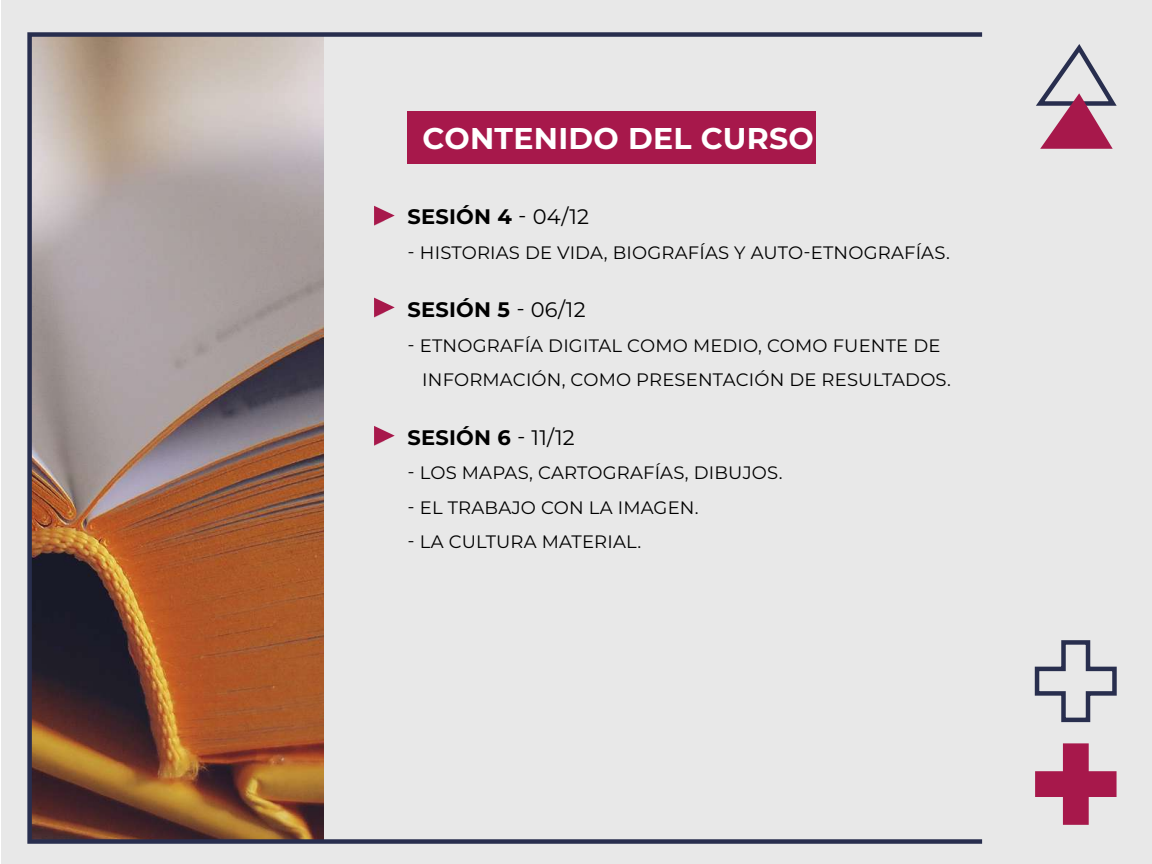
<style>
.page{position:relative;width:1152px;height:864px;background:#fff}
.page>*{position:absolute;margin:0;border:0;box-sizing:border-box;transform-origin:0 0}
.t1{font:700 30px "Montserrat";letter-spacing:.01em;color:#fff}
.t2{font:700 21px "Montserrat";letter-spacing:.01em;color:#000}
.t3{font:18px/34.5px "Montserrat";letter-spacing:.01em;color:#000}
.s1{font-weight:400}
</style>
<div class="page">
<div style="left:1px;top:0;width:1151px;height:864px;background:#e8e8e8"></div>
<svg style="left:1034px;top:640px;width:83px;height:83px"></svg>
<svg style="left:1035px;top:743px;width:82px;height:82px"></svg>
<svg style="left:1036px;top:44px;width:81px;height:105px"></svg>
<div style="left:408px;top:111px;width:408px;height:53px;background:#a7184b"></div>
<svg style="left:374px;top:206px;width:21px;height:19px"></svg>
<svg style="left:374px;top:298px;width:21px;height:19px"></svg>
<svg style="left:374px;top:426px;width:21px;height:20px"></svg>
<img style="left:32px;top:37px;width:292px;height:802px">
<div style="left:27px;top:32px;width:957px;height:812px;border:4px solid #282e4e"></div>
<h1 class="t1" style="left:423px;top:117px;width:393px">CONTENIDO DEL CURSO</h1>
<p class="t2" style="left:408px;top:201px;width:183px">SESIÓN 4 <span class="s1">- 04/12</span></p>
<p class="t3" style="left:408px;top:234px;width:544px">- HISTORIAS DE VIDA, BIOGRAFÍAS Y AUTO-ETNOGRAFÍAS.</p>
<p class="t2" style="left:408px;top:294px;width:180px">SESIÓN 5 <span class="s1">- 06/12</span></p>
<p class="t3" style="left:422px;top:327px;width:530px;text-indent:-15px">- ETNOGRAFÍA DIGITAL COMO MEDIO, COMO FUENTE DE<br>INFORMACIÓN, COMO PRESENTACIÓN DE RESULTADOS.</p>
<p class="t2" style="left:408px;top:422px;width:169px">SESIÓN 6 <span class="s1">- 11/12</span></p>
<p class="t3" style="left:408px;top:455px;width:377px">- LOS MAPAS, CARTOGRAFÍAS, DIBUJOS.</p>
<p class="t3" style="left:408px;top:489px;width:292px">- EL TRABAJO CON LA IMAGEN.</p>
<p class="t3" style="left:408px;top:524px;width:235px">- LA CULTURA MATERIAL.</p>
</div>
